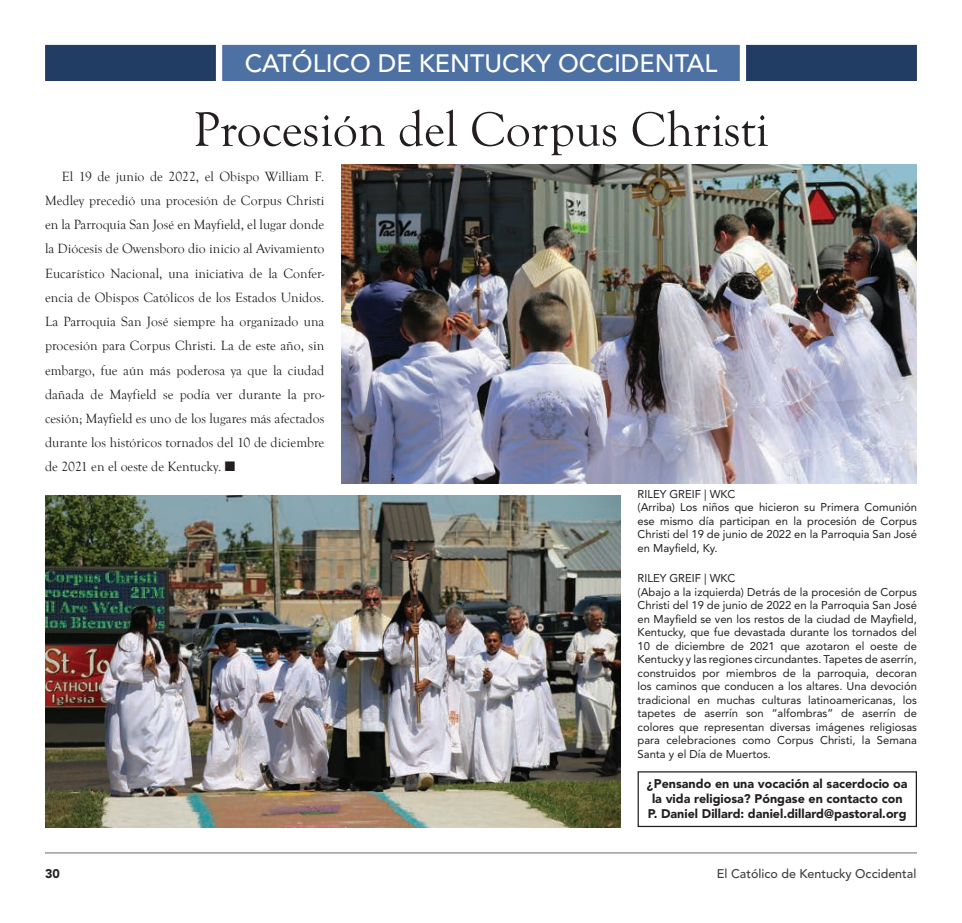
<style>
.page{position:relative;width:962px;height:923px;background:#fff}
.page>*{position:absolute;margin:0;border:0;box-sizing:border-box;transform-origin:0 0}
.t1{font:50px "Goudy Old Style T";color:#231f20}
.t2{font:500 25px "Avenir LT Std";color:#fff}
.t3{font:13.75px/24.2px "Goudy Old Style T";color:#231f20;text-align:justify}
.t4{font:900 12.5px/15px "Avenir LT Std";color:#231f20;text-align:center}
.t5{font:500 12.5px "Avenir LT Std";color:#3e3e3f}
.t6{font:11.25px/13.5px "Avenir LT Std";color:#231f20}
</style>
<div class="page">
<hr style="left:45px;top:852px;width:872px;height:1px;background:#939598">
<div style="left:45px;top:44px;width:872px;height:37px;background:#223d64"></div>
<div style="left:213px;top:44px;width:536px;height:37px;background:#4d71a2"></div>
<img style="left:45px;top:495px;width:576px;height:332px">
<img style="left:341px;top:164px;width:576px;height:319px">
<div style="left:638px;top:771px;width:279px;height:56px;border:1px solid #231f20"></div>
<h2 class="t2" style="left:245px;top:50px;width:474px">CATÓLICO DE KENTUCKY OCCIDENTAL</h2>
<h1 class="t1" style="left:193px;top:109px;width:577px">Procesión del Corpus Christi</h1>
<p class="t3" style="left:45px;top:165px;width:281px;text-indent:17px">El 19 de junio de 2022, el Obispo William F.<br>Medley precedió una procesión de Corpus Christi en la Parroquia San José en Mayfield, el lugar donde la Diócesis de Owensboro dio inicio al Avivamiento Eucarístico Nacional, una iniciativa de la Confer&shy;encia de Obispos Católicos de los Estados Unidos.<br>La Parroquia San José siempre ha organizado una procesión para Corpus Christi. La de este año, sin embargo, fue aún más poderosa ya que la ciudad dañada de Mayfield se podía ver durante la pro&shy;cesión; Mayfield es uno de los lugares más afectados durante los históricos tornados del 10 de diciembre de 2021 en el oeste de Kentucky. ■</p>
<p class="t6" style="left:638px;top:487px;width:281px">RILEY GREIF | WKC<br>(Arriba) Los niños que hicieron su Primera Comunión ese mismo día participan en la procesión de Corpus Christi del 19 de junio de 2022 en la Parroquia San José en Mayfield, Ky.</p>
<p class="t6" style="left:638px;top:572px;width:281px">RILEY GREIF | WKC<br>(Abajo a la izquierda) Detrás de la procesión de Corpus Christi del 19 de junio de 2022 en la Parroquia San José en Mayfield se ven los restos de la ciudad de Mayfield, Kentucky, que fue devastada durante los tornados del 10 de diciembre de 2021 que azotaron el oeste de Kentucky y las regiones circundantes. Tapetes de aserrín, construidos por miembros de la parroquia, decoran los caminos que conducen a los altares. Una devoción tradicional en muchas culturas latinoamericanas, los tapetes de aserrín son “alfombras” de aserrín de colores que representan diversas imágenes religiosas para celebraciones como Corpus Christi, la Semana Santa y el Día de Muertos.</p>
<p class="t4" style="left:647px;top:776px;width:262px">¿Pensando en una vocación al sacerdocio oa la vida religiosa? Póngase en contacto con<br>P. Daniel Dillard: daniel.dillard@pastoral.org</p>
<p class="t4" style="left:45px;top:867px;width:16px">30</p>
<p class="t5" style="left:717px;top:866px;width:201px">El Católico de Kentucky Occidental</p>
</div>
